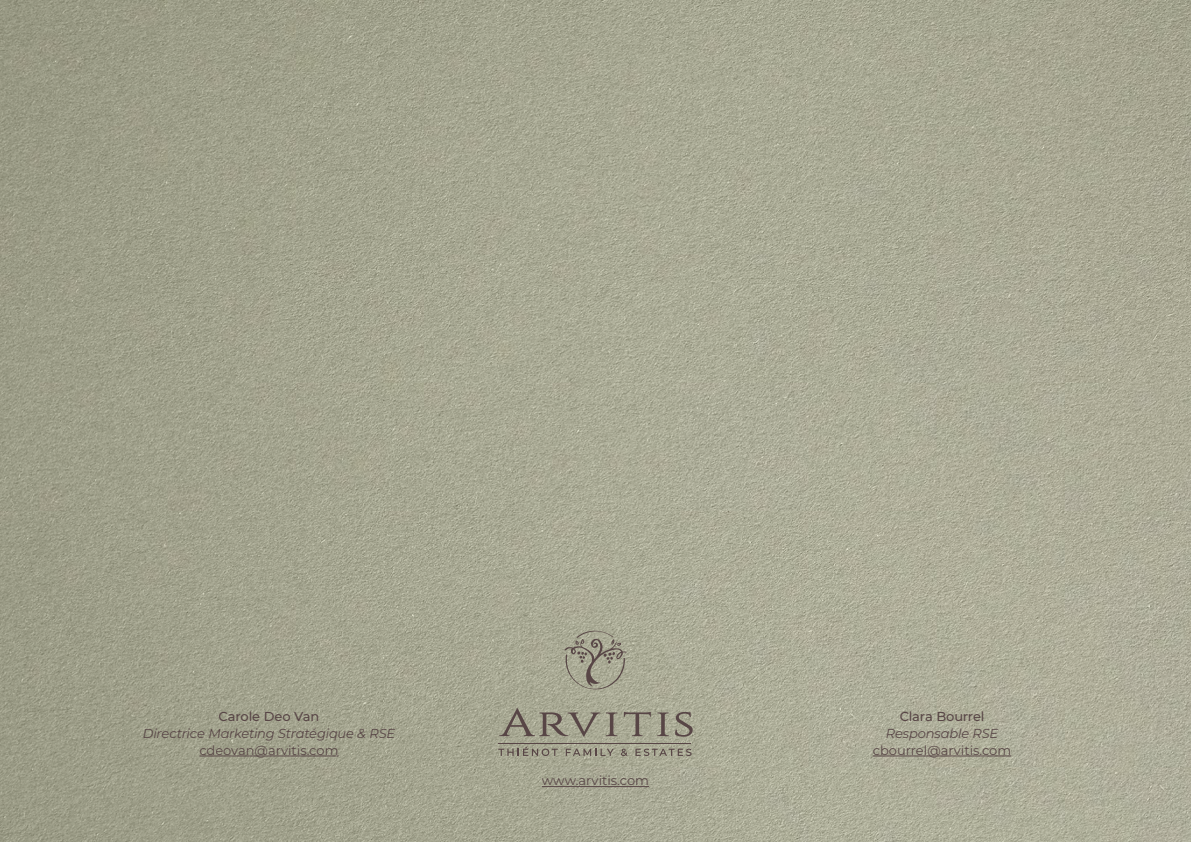
<style>
.page{position:relative;width:1191px;height:842px;background:#fff}
.page>*{position:absolute;margin:0;border:0;box-sizing:border-box;transform-origin:0 0}
.t1{font:13px "Montserrat";color:#584646}
.t2{font:italic 100 13px "Montserrat";letter-spacing:-.015em;color:#584646}
.t3{font:100 13px "Montserrat";letter-spacing:-.01em;color:#584646}
</style>
<div class="page">
<img style="left:0;top:0;width:1191px;height:842px">
<svg style="left:564px;top:629px;width:63px;height:61px"></svg>
<svg style="left:499px;top:708px;width:101px;height:29px"></svg>
<svg style="left:606px;top:712px;width:11px;height:24px"></svg>
<svg style="left:624px;top:712px;width:27px;height:24px"></svg>
<svg style="left:657px;top:712px;width:12px;height:24px"></svg>
<svg style="left:675px;top:712px;width:17px;height:25px"></svg>
<svg style="left:498px;top:747px;width:60px;height:9px"></svg>
<svg style="left:566px;top:749px;width:48px;height:7px"></svg>
<svg style="left:621px;top:749px;width:6px;height:7px"></svg>
<svg style="left:635px;top:749px;width:56px;height:7px"></svg>
<hr style="left:498px;top:743px;width:193px;height:1px;background:#584646">
<hr style="left:542px;top:786px;width:107px;height:1px;background:#584646">
<hr style="left:873px;top:756px;width:138px;height:1px;background:#584646">
<hr style="left:199px;top:756px;width:139px;height:1px;background:#584646">
<p class="t3" style="left:218px;top:707px;width:102px">Carole Deo Van</p>
<p class="t2" style="left:143px;top:724px;width:254px">Directrice Marketing Stratégique &amp; RSE</p>
<p class="t1" style="left:199px;top:741px;width:140px">cdeovan@arvitis.com</p>
<p class="t1" style="left:542px;top:772px;width:109px">www.arvitis.com</p>
<p class="t3" style="left:899px;top:707px;width:86px">Clara Bourrel</p>
<p class="t2" style="left:885px;top:724px;width:114px">Responsable RSE</p>
<p class="t1" style="left:873px;top:741px;width:140px">cbourrel@arvitis.com</p>
</div>
